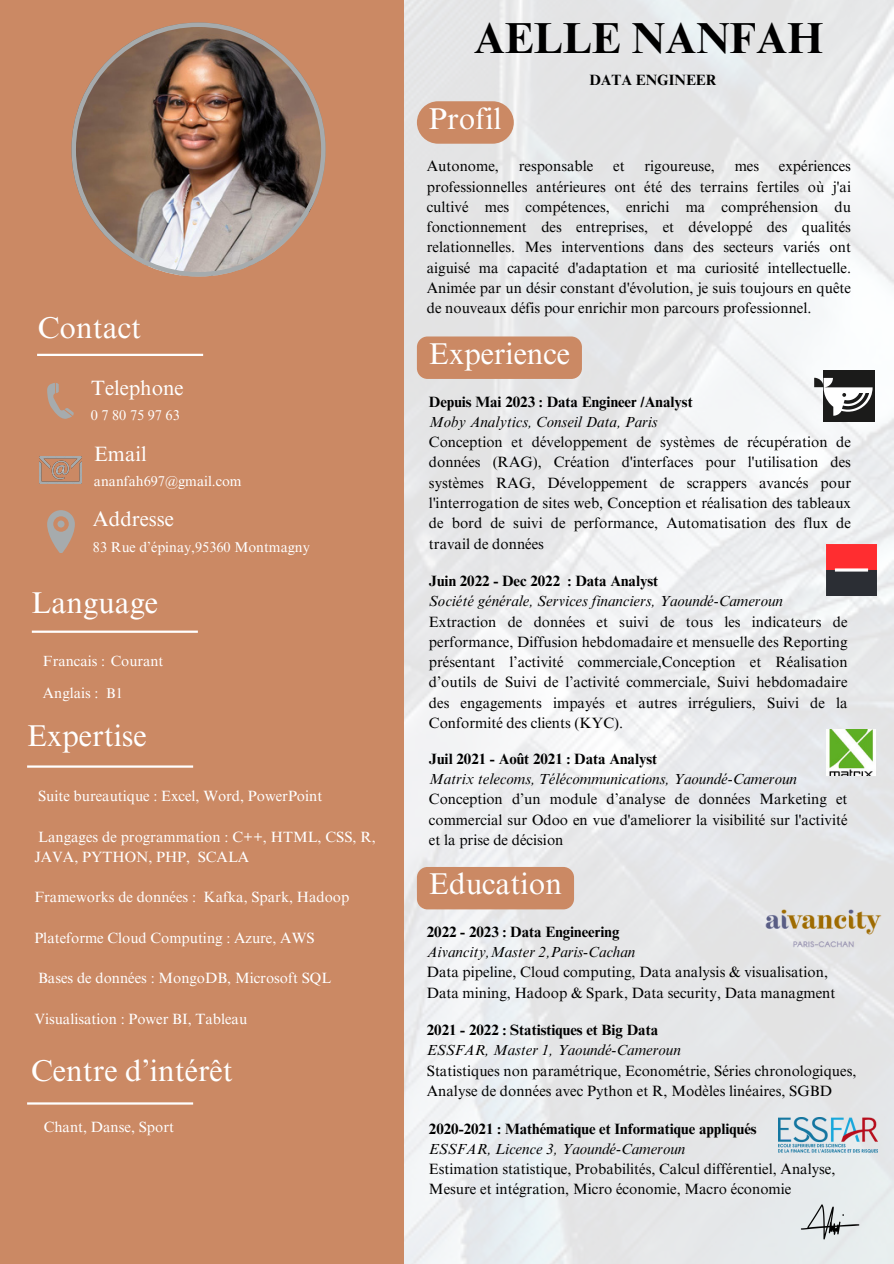
<style>
.page{position:relative;width:894px;height:1264px;background:#fff}
.page>*{position:absolute;margin:0;border:0;box-sizing:border-box;transform-origin:0 0}
.t1{font:700 43.35px "Times NRMT Pro";color:#000}
.t2{font:30.15px "Times NRMT Pro";color:#fff}
.t3{font:20.7px "Times NRMT Pro";color:#fff}
.t4{font:14.85px/20.2px "Times NRMT Pro";color:#000;text-align:justify}
.t5{font:14.85px/20.2px "Times NRMT Pro";color:#fff}
.t6{font:italic 14.85px "Times NRMT Pro";color:#000}
.t7{font:700 14.85px "Times NRMT Pro";color:#000}
.t8{font:14.7px "Times NRMT Pro";color:#fff}
.t9{font:14.25px "Times NRMT Pro";color:#fff}
</style>
<div class="page">
<img style="left:403px;top:0;width:490px;height:1263px">
<div style="left:0;top:0;width:403px;height:1263px;background:#cb8964"></div>
<svg style="left:47px;top:383px;width:27px;height:36px"></svg>
<img style="left:39px;top:457px;width:42px;height:27px">
<svg style="left:47px;top:510px;width:28px;height:43px"></svg>
<div style="left:57px;top:520px;width:8px;height:7px;background:#a6abad;border-radius:50%"></div>
<hr style="left:37px;top:354px;width:166px;height:2px;background:#fff">
<hr style="left:32px;top:630px;width:166px;height:3px;background:#fff">
<hr style="left:27px;top:765px;width:166px;height:2px;background:#fff">
<img style="left:71px;top:22px;width:254px;height:254px">
<div style="left:823px;top:370px;width:51px;height:52px;background:#1b1b1a"></div>
<svg style="left:814px;top:378px;width:58px;height:38px"></svg>
<img style="left:826px;top:545px;width:50px;height:50px">
<img style="left:826px;top:729px;width:49px;height:46px">
<img style="left:778px;top:1117px;width:99px;height:35px">
<img style="left:736px;top:885px;width:157px;height:86px">
<div style="left:417px;top:867px;width:157px;height:42px;background:#cb8964"></div>
<div style="left:417px;top:101px;width:96px;height:43px;background:#cb8964;border-radius:21px"></div>
<div style="left:417px;top:336px;width:164px;height:43px;background:#cb8964"></div>
<hr style="left:27px;top:1102px;width:166px;height:2px;background:#fff">
<img style="left:799px;top:1195px;width:61px;height:68px">
<p class="t2" style="left:38px;top:316px;width:105px">Contact</p>
<p class="t3" style="left:91px;top:380px;width:94px">Telephone</p>
<h1 class="t9" style="left:91px;top:409px;width:91px">0 7 80 75 97 63</h1>
<p class="t3" style="left:94px;top:446px;width:54px">Email</p>
<p class="t9" style="left:94px;top:476px;width:149px">ananfah697@gmail.com</p>
<h4 class="t3" style="left:93px;top:511px;width:82px">Addresse</h4>
<p class="t9" style="left:93px;top:541px;width:218px">83 Rue d’épinay,95360 Montmagny</p>
<p class="t2" style="left:31px;top:591px;width:128px">Language</p>
<h2 class="t8" style="left:43px;top:655px;width:122px">Francais : Courant</h2>
<p class="t8" style="left:43px;top:687px;width:57px">Anglais :</p>
<p class="t9" style="left:106px;top:687px;width:18px">B1</p>
<h1 class="t2" style="left:27px;top:724px;width:121px">Expertise</h1>
<p class="t5" style="left:38px;top:787px;width:286px">Suite bureautique : Excel, Word, PowerPoint</p>
<p class="t5" style="left:34px;top:828px;width:343px">Langages de programmation : C++, HTML, CSS, R,<br>JAVA, PYTHON, PHP, SCALA</p>
<p class="t5" style="left:34px;top:889px;width:316px">Frameworks de données : Kafka, Spark, Hadoop</p>
<p class="t5" style="left:34px;top:929px;width:282px">Plateforme Cloud Computing : Azure, AWS</p>
<p class="t5" style="left:38px;top:970px;width:294px">Bases de données : MongoDB, Microsoft SQL</p>
<p class="t5" style="left:34px;top:1010px;width:214px">Visualisation : Power BI, Tableau</p>
<p class="t2" style="left:31px;top:1059px;width:203px">Centre d’intérêt</p>
<p class="t5" style="left:44px;top:1118px;width:132px">Chant, Danse, Sport</p>
<p class="t1" style="left:473px;top:22px;width:351px">AELLE NANFAH</p>
<p class="t7" style="left:589px;top:75px;width:129px">DATA ENGINEER</p>
<p class="t2" style="left:429px;top:107px;width:74px">Profil</p>
<p class="t4" style="left:426px;top:158px;width:74px">Autonome,</p>
<p class="t4" style="left:518px;top:158px;width:76px">responsable</p>
<p class="t4" style="left:613px;top:158px;width:13px">et</p>
<p class="t4" style="left:644px;top:158px;width:72px">rigoureuse,</p>
<p class="t4" style="left:734px;top:158px;width:26px">mes</p>
<p class="t4" style="left:426px;top:158px;width:425px;text-indent:352px">expériences professionnelles antérieures ont été des terrains fertiles où j'ai cultivé mes compétences, enrichi ma compréhension du fonctionnement des entreprises, et développé des qualités relationnelles. Mes interventions dans des secteurs variés ont aiguisé ma capacité d'adaptation et ma curiosité intellectuelle.<br>Animée par un désir constant d'évolution, je suis toujours en quête de nouveaux défis pour enrichir mon parcours professionnel.</p>
<p class="t2" style="left:429px;top:342px;width:142px">Experience</p>
<h1 class="t7" style="left:429px;top:396px;width:265px">Depuis Mai 2023 : Data Engineer /Analyst</h1>
<p class="t6" style="left:429px;top:416px;width:230px">Moby Analytics, Conseil Data, Paris</p>
<p class="t4" style="left:429px;top:434px;width:423px">Conception et développement de systèmes de récupération de données (RAG), Création d'interfaces pour l'utilisation des systèmes RAG, Développement de scrappers avancés pour l'interrogation de sites web, Conception et réalisation des tableaux de bord de suivi de performance, Automatisation des flux de travail de données</p>
<h1 class="t7" style="left:429px;top:575px;width:231px">Juin 2022 - Dec 2022 : Data Analyst</h1>
<p class="t6" style="left:429px;top:595px;width:355px">Société générale, Services financiers, Yaoundé-Cameroun</p>
<h3 class="t4" style="left:429px;top:613px;width:420px">Extraction de données et suivi de tous les indicateurs de performance, Diffusion hebdomadaire et mensuelle des Reporting présentant l’activité commerciale,Conception et Réalisation d’outils de Suivi de l’activité commerciale, Suivi hebdomadaire des engagements impayés et autres irréguliers, Suivi de la Conformité des clients (KYC).</h3>
<h1 class="t7" style="left:429px;top:753px;width:230px">Juil 2021 - Août 2021 : Data Analyst</h1>
<p class="t6" style="left:429px;top:773px;width:369px">Matrix telecoms, Télécommunications, Yaoundé-Cameroun</p>
<h1 class="t4" style="left:429px;top:791px;width:420px">Conception d’un module d’analyse de données Marketing et commercial sur Odoo en vue d'ameliorer la visibilité sur l'activité et la prise de décision</h1>
<p class="t2" style="left:429px;top:872px;width:134px">Education</p>
<p class="t7" style="left:426px;top:926px;width:194px">2022 - 2023 : Data Engineering</p>
<p class="t6" style="left:426px;top:946px;width:210px">Aivancity,Master 2,Paris-Cachan</p>
<p class="t4" style="left:426px;top:964px;width:410px">Data pipeline, Cloud computing, Data analysis &amp; visualisation,<br>Data mining, Hadoop &amp; Spark, Data security, Data managment</p>
<p class="t7" style="left:426px;top:1024px;width:233px">2021 - 2022 : Statistiques et Big Data</p>
<p class="t6" style="left:426px;top:1044px;width:255px">ESSFAR, Master 1, Yaoundé-Cameroun</p>
<p class="t4" style="left:426px;top:1062px;width:431px">Statistiques non paramétrique, Econométrie, Séries chronologiques,<br>Analyse de données avec Python et R, Modèles linéaires, SGBD</p>
<p class="t7" style="left:429px;top:1122px;width:329px">2020-2021 : Mathématique et Informatique appliqués</p>
<p class="t6" style="left:429px;top:1143px;width:258px">ESSFAR, Licence 3, Yaoundé-Cameroun</p>
<h2 class="t4" style="left:429px;top:1160px;width:408px">Estimation statistique, Probabilités, Calcul différentiel, Analyse,<br>Mesure et intégration, Micro économie, Macro économie</h2>
</div>
